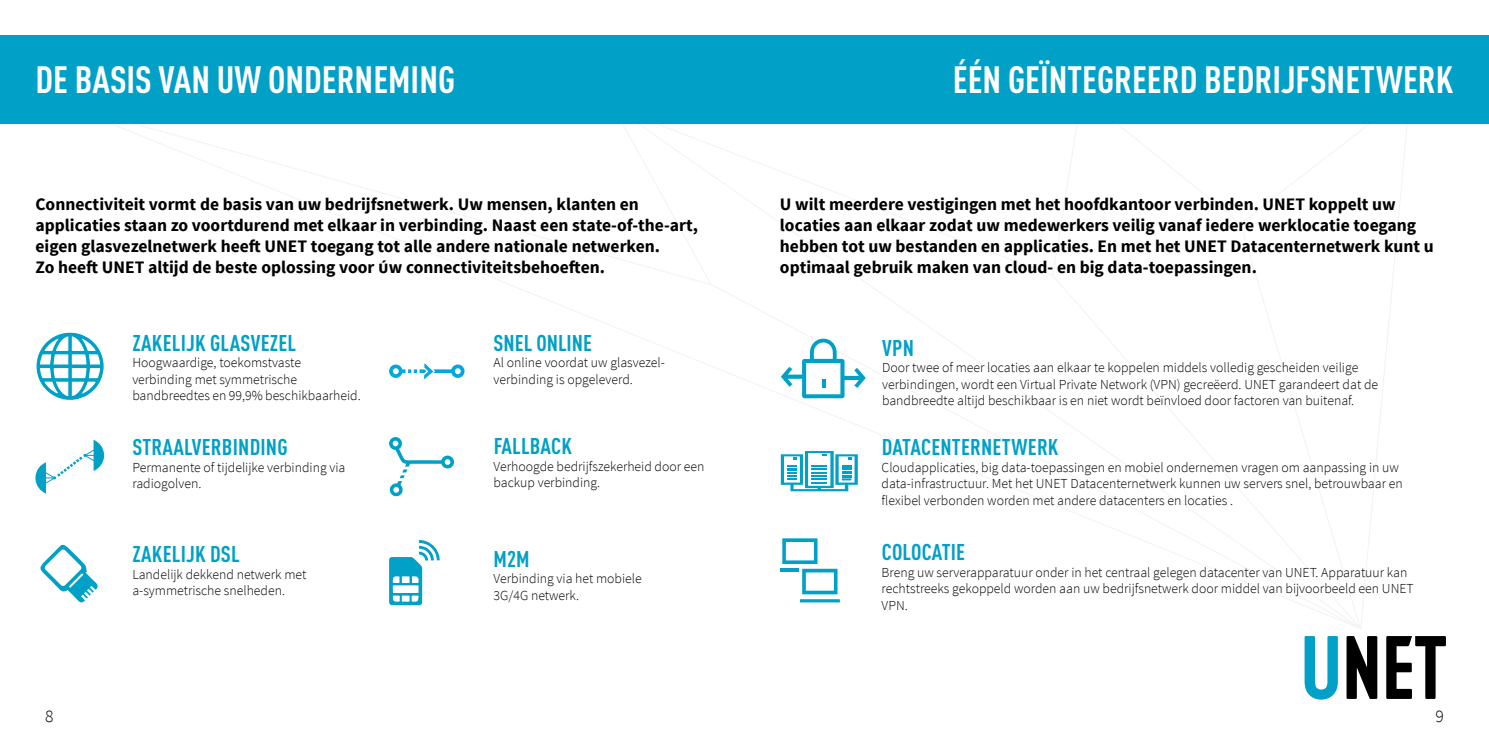
<style>
.page{position:relative;width:1489px;height:745px;background:#fff}
.page>*{position:absolute;margin:0;border:0;box-sizing:border-box;transform-origin:0 0}
.t1{font:700 condensed 37.5px "DINOT";color:#fff}
.t2{font:700 condensed 22.5px "DINOT";letter-spacing:.01em;color:#00a0c7}
.t3{font:700 17.5px/21px "Source Sans Pro";color:#000}
.t4{font:300 17.5px "Source Sans Pro";color:#000}
.t5{font:300 13.75px/16.5px "Source Sans Pro";color:#000}
</style>
<div class="page">
<svg style="left:610px;top:124px;width:102px;height:161px"></svg>
<svg style="left:1050px;top:273px;width:311px;height:356px"></svg>
<svg style="left:1304px;top:636px;width:33px;height:63px"></svg>
<svg style="left:1346px;top:636px;width:31px;height:62px"></svg>
<svg style="left:1386px;top:636px;width:59px;height:62px"></svg>
<div style="left:744px;top:35px;width:744px;height:89px;background:#00a0c7"></div>
<div style="left:0;top:35px;width:744px;height:89px;background:#00a0c7"></div>
<svg style="left:780px;top:451px;width:77px;height:40px"></svg>
<svg style="left:36px;top:332px;width:69px;height:69px"></svg>
<svg style="left:35px;top:439px;width:69px;height:54px"></svg>
<svg style="left:781px;top:338px;width:84px;height:60px"></svg>
<svg style="left:389px;top:363px;width:75px;height:16px"></svg>
<svg style="left:40px;top:544px;width:58px;height:58px"></svg>
<svg style="left:782px;top:538px;width:58px;height:64px"></svg>
<hr style="left:780px;top:568px;width:18px;height:3px;background:#00a0c7">
<svg style="left:389px;top:437px;width:65px;height:60px"></svg>
<svg style="left:389px;top:540px;width:50px;height:64px"></svg>
<h1 class="t1" style="left:35px;top:52px;width:421px">DE BASIS VAN UW ONDERNEMING</h1>
<h1 class="t1" style="left:952px;top:52px;width:502px">ÉÉN GEÏNTEGREERD BEDRIJFSNETWERK</h1>
<p class="t3" style="left:35px;top:194px;width:664px">Connectiviteit vormt de basis van uw bedrijfsnetwerk. Uw mensen, klanten en applicaties staan zo voortdurend met elkaar in verbinding. Naast een state-of-the-art, eigen glasvezelnetwerk heeft UNET toegang tot alle andere nationale netwerken.<br>Zo heeft UNET altijd de beste oplossing voor Úw connectiviteitsbehoeften.</p>
<h2 class="t2" style="left:132px;top:326px;width:165px">ZAKELIJK GLASVEZEL</h2>
<p class="t5" style="left:132px;top:354px;width:230px">Hoogwaardige, toekomstvaste verbinding met symmetrische bandbreedtes en 99,9% beschikbaarheid.</p>
<h2 class="t2" style="left:132px;top:430px;width:157px">STRAALVERBINDING</h2>
<p class="t5" style="left:132px;top:458px;width:214px">Permanente of tijdelijke verbinding via radiogolven.</p>
<h2 class="t2" style="left:132px;top:537px;width:109px">ZAKELIJK DSL</h2>
<p class="t5" style="left:132px;top:565px;width:175px">Landelijk dekkend netwerk met a-symmetrische snelheden.</p>
<h2 class="t2" style="left:493px;top:326px;width:100px">SNEL ONLINE</h2>
<p class="t5" style="left:493px;top:354px;width:173px">Al online voordat uw glasvezel&shy;verbinding is opgeleverd.</p>
<h2 class="t2" style="left:493px;top:429px;width:80px">FALLBACK</h2>
<p class="t5" style="left:493px;top:457px;width:212px">Verhoogde bedrijfszekerheid door een backup verbinding.</p>
<h2 class="t2" style="left:493px;top:541px;width:37px">M2M</h2>
<p class="t5" style="left:493px;top:570px;width:150px">Verbinding via het mobiele<br>3G/4G netwerk.</p>
<p class="t3" style="left:780px;top:194px;width:655px">U wilt meerdere vestigingen met het hoofdkantoor verbinden. UNET koppelt uw locaties aan elkaar zodat uw medewerkers veilig vanaf iedere werklocatie toegang hebben tot uw bestanden en applicaties. En met het UNET Datacenternetwerk kunt u optimaal gebruik maken van cloud- en big data-toepassingen.</p>
<h2 class="t2" style="left:882px;top:331px;width:33px">VPN</h2>
<p class="t5" style="left:882px;top:359px;width:497px">Door twee of meer locaties aan elkaar te koppelen middels volledig gescheiden veilige verbindingen, wordt een Virtual Private Network (VPN) gecreëerd. UNET garandeert dat de bandbreedte altijd beschikbaar is en niet wordt beïnvloed door factoren van buitenaf.</p>
<h2 class="t2" style="left:881px;top:430px;width:178px">DATACENTERNETWERK</h2>
<p class="t5" style="left:881px;top:458px;width:522px">Cloudapplicaties, big data-toepassingen en mobiel ondernemen vragen om aanpassing in uw data-infrastructuur. Met het UNET Datacenternetwerk kunnen uw servers snel, betrouwbaar en flexibel verbonden worden met andere datacenters en locaties .</p>
<h2 class="t2" style="left:881px;top:535px;width:85px">COLOCATIE</h2>
<p class="t5" style="left:881px;top:563px;width:533px">Breng uw serverapparatuur onder in het centraal gelegen datacenter van UNET. Apparatuur kan rechtstreeks gekoppeld worden aan uw bedrijfsnetwerk door middel van bijvoorbeeld een UNET<br>VPN.</p>
<p class="t4" style="left:45px;top:705px;width:10px">8</p>
<p class="t4" style="left:1435px;top:705px;width:10px">9</p>
</div>
